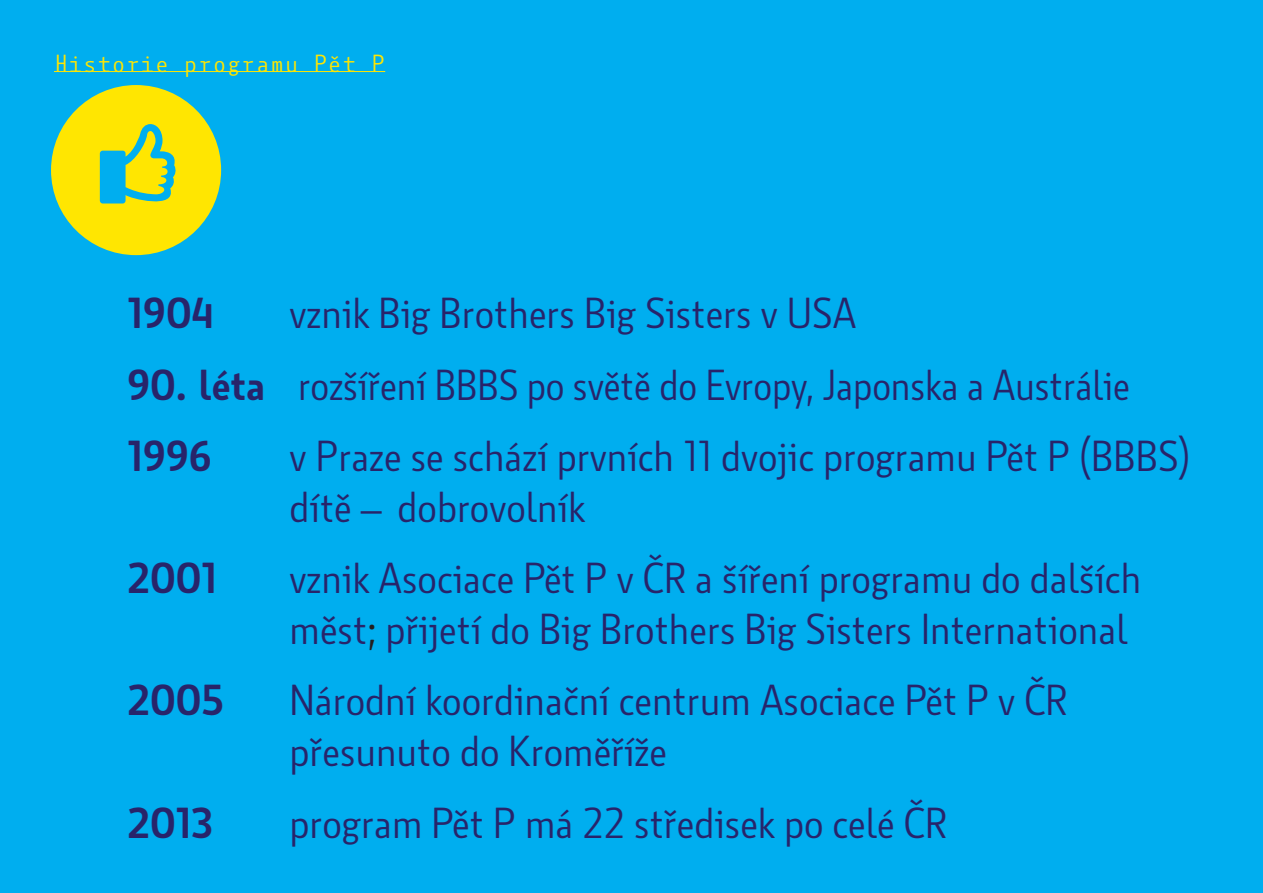
<style>
.page{position:relative;width:1263px;height:893px;background:#00aeef}
.page>*{position:absolute;margin:0;border:0;box-sizing:border-box;transform-origin:0 0}
.t1{font:122.4px "Modern Pictograms";color:#00aeef}
.t2{font:42px/50.4px "Botanika";color:#28246a}
.t3{font:42px/71.7px "Botanika";color:#28246a;scale:.96 1}
.t4{font:600 42px "Botanika";color:#28246a}
.t5{font:24px "Botanika Mono";color:#ffe601}
.s1{font-weight:600}
.s2{color:#231f20}
</style>
<div class="page">
<div style="left:51px;top:85px;width:170px;height:170px;background:#ffe601;border-radius:50%"></div>
<hr style="left:54px;top:71px;width:331px;height:1px;background:#ffe601">
<p class="t5" style="left:54px;top:47px;width:333px">Historie programu Pět P</p>
<h1 class="t1" style="left:88px;top:104px;width:99px">l</h1>
<p class="t4" style="left:128px;top:287px;width:88px">1904</p>
<p class="t2" style="left:290px;top:289px;width:568px">vznik Big Brothers Big Sisters v USA</p>
<p class="t3" style="left:128px;top:350px;width:1046px"><span class="s1">90. léta</span> rozšíření BBBS po světě do Evropy, Japonska a Austrálie<br><span class="s1">1996</span></p>
<p class="t2" style="left:290px;top:432px;width:902px">v Praze se schází prvních 11 dvojic programu Pět P (BBBS) dítě – dobrovolník</p>
<p class="t4" style="left:128px;top:553px;width:91px">2001</p>
<p class="t2" style="left:290px;top:554px;width:853px">vznik Asociace Pět P v ČR a šíření programu do dalších měst<span class="s2">;</span> přijetí do Big Brothers Big Sisters International</p>
<p class="t4" style="left:128px;top:675px;width:97px">2005</p>
<p class="t2" style="left:290px;top:676px;width:780px">Národní koordinační centrum Asociace Pět P v ČR přesunuto do Kroměříže</p>
<p class="t4" style="left:128px;top:797px;width:88px">2013</p>
<p class="t2" style="left:290px;top:798px;width:659px">program Pět P má 22 středisek po celé ČR</p>
</div>
